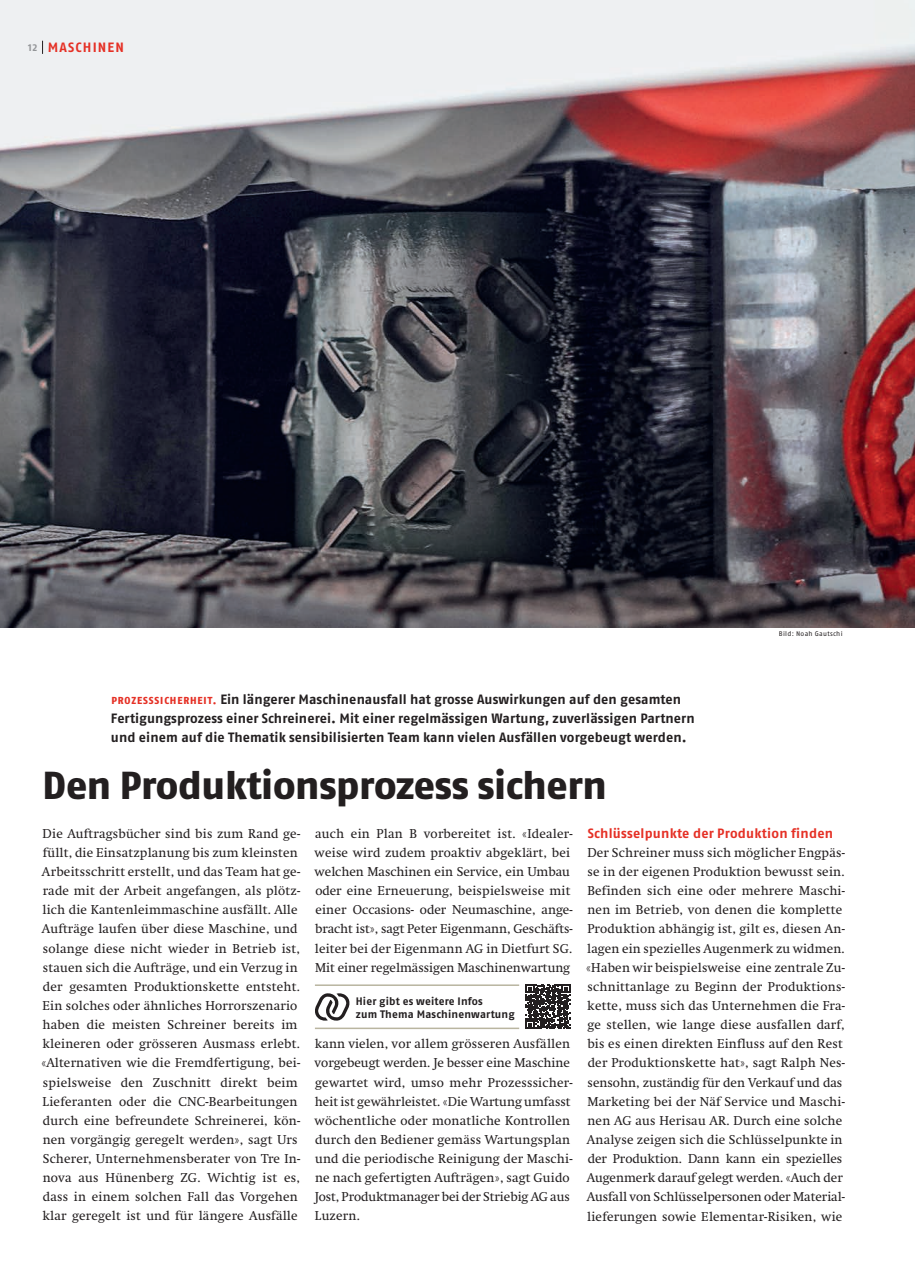
<style>
.page{position:relative;width:915px;height:1263px;background:#fff}
.page>*{position:absolute;margin:0;border:0;box-sizing:border-box;transform-origin:0 0}
.t1{font:800 39px "Fago OT";letter-spacing:-.01em;color:#231f20}
.t2{font:700 13.5px/19.2px "Fago OT";letter-spacing:.005em;color:#231f20}
.t3{font:700 13.5px "Fago OT";letter-spacing:.02em;color:#e53025}
.t4{font:12.75px/19.2px "Swift";letter-spacing:.02em;color:#231f20}
.t5{font:12.75px/19.2px "Swift";color:#231f20}
.t6{font:700 10.8px/13.5px "Fago OT";letter-spacing:.015em;color:#231f20}
.t7{font:6.75px "Fago OT";letter-spacing:.045em;color:#231f20}
.s1{font-size:10.2px;color:#939598}
.s2{font-weight:800;font-size:10.2px;color:#e53025}
</style>
<div class="page">
<img style="left:0;top:0;width:914px;height:627px">
<hr style="left:315px;top:1027px;width:204px;height:2px;background:#b9b5a0">
<hr style="left:315px;top:984px;width:204px;height:2px;background:#b9b5a0">
<svg style="left:315px;top:993px;width:34px;height:28px"></svg>
<svg style="left:525px;top:984px;width:45px;height:45px"></svg>
<svg style="left:42px;top:41px;width:1px;height:13px"></svg>
<p class="t3" style="left:28px;top:39px;width:97px"><span class="s1">12</span> Maschi nen</p>
<p class="t7" style="left:778px;top:629px;width:65px">Bild: Noah Gautschi</p>
<p class="t2" style="left:111px;top:689px;width:585px"><span class="s2">PROZESSSICHERHEIT.</span> Ein längerer Maschinenausfall hat grosse Auswirkungen auf den gesamten<br>Fertigungsprozess einer Schreinerei. Mit einer regelmässigen Wartung, zuverlässigen Partnern und einem auf die Thematik sensibilisierten Team kann vielen Ausfällen vorgebeugt werden.</p>
<h1 class="t1" style="left:43px;top:762px;width:565px">Den Produktionsprozess sichern</h1>
<p class="t3" style="left:587px;top:825px;width:247px">Schlüsselpunkte der Produktion finden</p>
<p class="t4" style="left:586px;top:843px;width:260px">Der Schreiner muss sich möglicher Engpäs&shy;se in der eigenen Produktion bewusst sein.<br>Befinden sich eine oder mehrere Maschi&shy;nen im Betrieb, von denen die komplette Produktion abhängig ist, gilt es, diesen An&shy;lagen ein spezielles Augenmerk zu widmen. «Haben wir beispielsweise eine zentrale Zu&shy;schnittanlage zu Beginn der Produktions&shy;kette, muss sich das Unternehmen die Fra&shy;ge stellen, wie lange diese ausfallen darf, bis es einen direkten Einfluss auf den Rest der Produktionskette hat», sagt Ralph Nes&shy;sensohn, zuständig für den Verkauf und das Marketing bei der Näf Service und Maschi&shy;nen AG aus Herisau AR. Durch eine solche Analyse zeigen sich die Schlüsselpunkte in der Produktion. Dann kann ein spezielles Augenmerk darauf gelegt werden. «Auch der Ausfall von Schlüsselpersonen oder Material&shy;lieferungen sowie Elementar-Risiken, wie</p>
<p class="t4" style="left:41px;top:824px;width:260px">Die Auftragsbücher sind bis zum Rand ge&shy;füllt, die Einsatzplanung bis zum kleinsten Arbeitsschritt erstellt, und das Team hat ge&shy;rade mit der Arbeit angefangen, als plötz&shy;lich die Kantenleimmaschine ausfällt. Alle Aufträge laufen über diese Maschine, und solange diese nicht wieder in Betrieb ist, stauen sich die Aufträge, und ein Verzug in der gesamten Produktionskette entsteht.<br>Ein solches oder ähnliches Horrorszenario haben die meisten Schreiner bereits im kleineren oder grösseren Ausmass erlebt. «Alternativen wie die Fremdfertigung, bei&shy;spielsweise den Zuschnitt direkt beim Lieferanten oder die CNC-Bearbeitungen durch eine befreundete Schreinerei, kön&shy;nen vorgängig geregelt werden», sagt Urs Scherer, Unternehmensberater von Tre In&shy;nova aus Hünenberg ZG. Wichtig ist es, dass in einem solchen Fall das Vorgehen klar geregelt ist und für längere Ausfälle</p>
<p class="t5" style="left:314px;top:824px;width:259px">auch ein Plan B vorbereitet ist. «Idealer&shy;weise wird zudem proaktiv abgeklärt, bei welchen Maschinen ein Service, ein Umbau oder eine Erneuerung, beispielsweise mit einer Occasions- oder Neumaschine, ange&shy;bracht ist», sagt Peter Eigenmann, Geschäfts&shy;leiter bei der Eigenmann AG in Dietfurt SG.<br>Mit einer regelmässigen Maschinenwartung</p>
<p class="t6" style="left:355px;top:994px;width:160px">Hier gibt es weitere Infos<br>zum Thema Maschinenwartung</p>
<p class="t4" style="left:314px;top:1034px;width:259px">kann vielen, vor allem grösseren Ausfällen vorgebeugt werden. Je besser eine Maschine gewartet wird, umso mehr Prozesssicher&shy;heit ist gewährleistet. «Die Wartung umfasst wöchentliche oder monatliche Kontrollen durch den Bediener gemäss Wartungsplan und die periodische Reinigung der Maschi&shy;ne nach gefertigten Aufträgen», sagt Guido Jost, Produktmanager bei der Striebig AG aus Luzern.</p>
</div>
